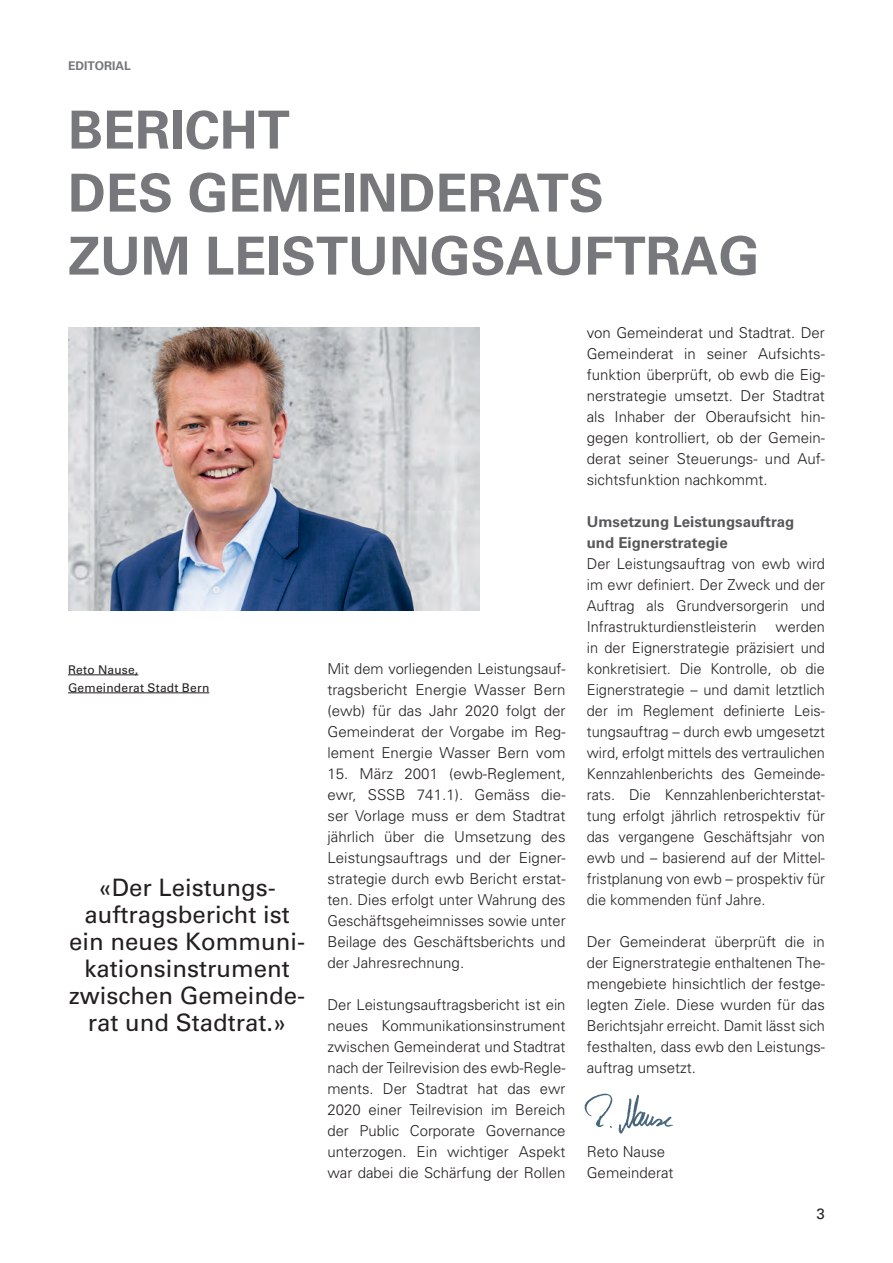
<style>
.page{position:relative;width:893px;height:1263px;background:#fff}
.page>*{position:absolute;margin:0;border:0;box-sizing:border-box;transform-origin:0 0}
.t1{font:700 52.5px/63px "Univers";color:#76787b}
.t2{font:24px/27px "Univers";color:#231f20;text-align:center}
.t3{font:300 15px/21px "Univers";color:#231f20;text-align:justify}
.t4{font:700 15px/21px "Univers";color:#57585a}
.t5{font:15px "Univers";color:#231f20}
.t6{font:12px/18px "Univers";letter-spacing:.02em;color:#231f20}
.t7{font:700 12px "Univers";color:#76787b}
</style>
<div class="page">
<img style="left:68px;top:328px;width:411px;height:283px">
<hr style="left:68px;top:674px;width:70px;height:1px;background:#231f20">
<hr style="left:68px;top:692px;width:141px;height:1px;background:#231f20">
<img style="left:584px;top:1093px;width:89px;height:40px">
<p class="t7" style="left:68px;top:58px;width:64px">EDITORIAL</p>
<h1 class="t1" style="left:68px;top:99px;width:693px">BERICHT<br>DES GEMEINDERATS<br>ZUM LEISTUNGSAUFTRAG</h1>
<p class="t6" style="left:68px;top:660px;width:143px">Reto Nause,<br>Gemeinderat Stadt Bern</p>
<h2 class="t2" style="left:69px;top:874px;width:238px">«Der Leistungs&shy;auftragsbericht ist ein neues Kommuni&shy;kationsinstrument zwischen Gemeinde&shy;rat und Stadtrat.»</h2>
<p class="t3" style="left:327px;top:658px;width:240px">Mit dem vorliegenden Leistungsauf&shy;tragsbericht Energie Wasser Bern (ewb) für das Jahr 2020 folgt der Gemeinderat der Vorgabe im Reg&shy;lement Energie Wasser Bern vom</p>
<p class="t3" style="left:327px;top:763px;width:240px">15. März 2001 (ewb-Reglement, ewr, SSSB 741.1). Gemäss die&shy;ser Vorlage muss er dem Stadtrat jährlich über die Umsetzung des Leistungsauftrags und der Eigner&shy;strategie durch ewb Bericht erstat&shy;ten. Dies erfolgt unter Wahrung des Geschäftsgeheimnisses sowie unter Beilage des Geschäftsberichts und der Jahresrechnung.</p>
<p class="t3" style="left:327px;top:994px;width:240px">Der Leistungsauftragsbericht ist ein neues Kommunikationsinstrument zwischen Gemeinderat und Stadtrat nach der Teilrevision des ewb-Regle&shy;ments. Der Stadtrat hat das ewr 2020 einer Teilrevision im Bereich der Public Corporate Governance unterzogen. Ein wichtiger Aspekt war dabei die Schärfung der Rollen</p>
<p class="t3" style="left:587px;top:322px;width:240px">von Gemeinderat und Stadtrat. Der Gemeinderat in seiner Aufsichts&shy;funktion überprüft, ob ewb die Eig&shy;nerstrategie umsetzt. Der Stadtrat als Inhaber der Oberaufsicht hin&shy;gegen kontrolliert, ob der Gemein&shy;derat seiner Steuerungs- und Auf&shy;sichtsfunktion nachkommt.</p>
<p class="t4" style="left:587px;top:511px;width:209px">Umsetzung Leistungsauftrag und Eignerstrategie</p>
<p class="t3" style="left:587px;top:553px;width:240px">Der Leistungsauftrag von ewb wird im ewr definiert. Der Zweck und der Auftrag als Grundversorgerin und Infrastrukturdienstleisterin</p>
<p class="t3" style="left:587px;top:616px;width:240px;text-indent:189px">werden in der Eignerstrategie präzisiert und konkretisiert. Die Kontrolle, ob die Eignerstrategie – und damit letztlich der im Reglement definierte Leis&shy;tungsauftrag – durch ewb umgesetzt wird, erfolgt mittels des vertraulichen Kennzahlenberichts des Gemeinde&shy;rats. Die Kennzahlenberichterstat&shy;tung erfolgt jährlich retrospektiv für das vergangene Geschäftsjahr von ewb und – basierend auf der Mittel&shy;fristplanung von ewb – prospektiv für die kommenden fünf Jahre.</p>
<p class="t3" style="left:587px;top:931px;width:240px">Der Gemeinderat überprüft die in der Eignerstrategie enthaltenen The&shy;mengebiete hinsichtlich der festge&shy;legten Ziele. Diese wurden für das Berichtsjahr erreicht. Damit lässt sich festhalten, dass ewb den Leistungs&shy;auftrag umsetzt.</p>
<p class="t3" style="left:587px;top:1141px;width:88px">Reto Nause<br>Gemeinderat</p>
<p class="t5" style="left:817px;top:1205px;width:10px">3</p>
</div>
